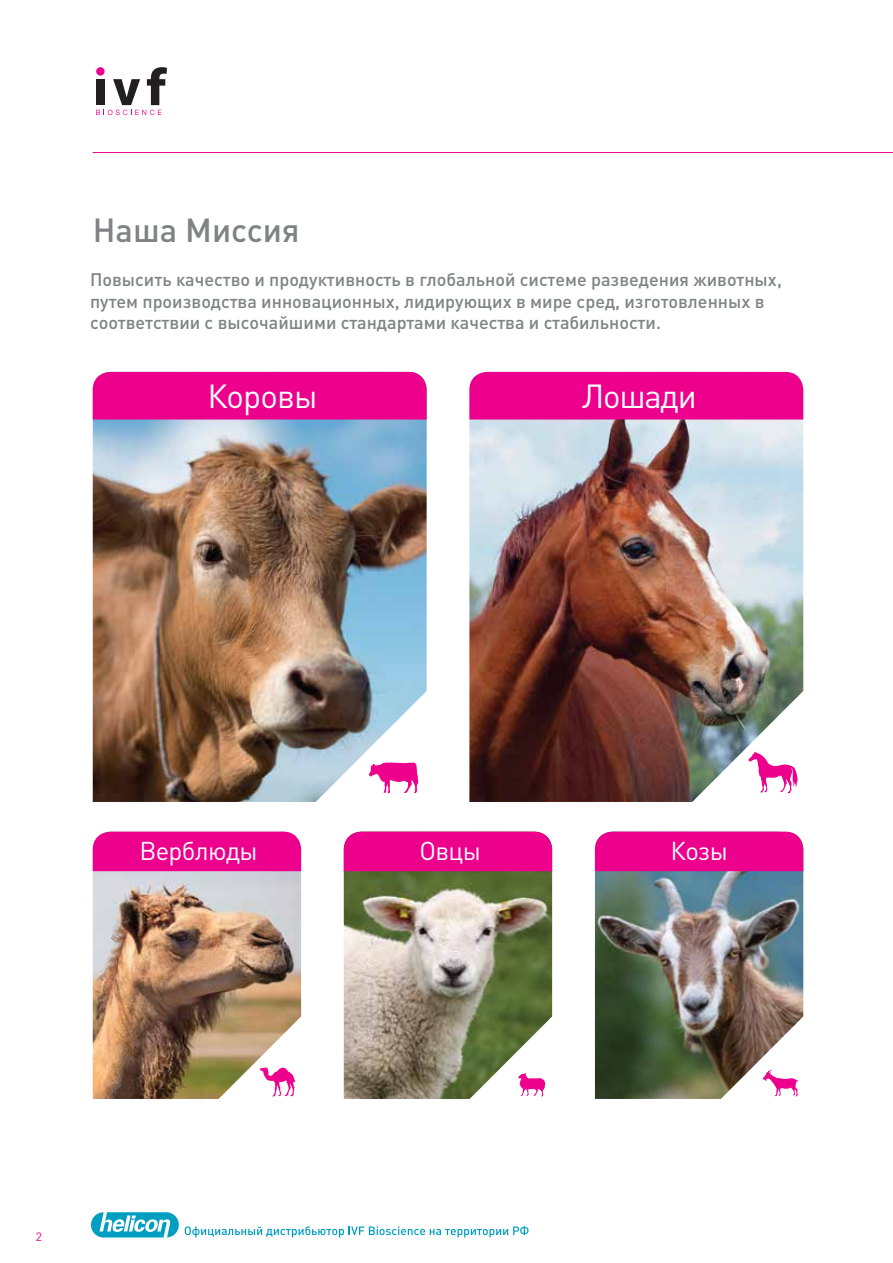
<style>
.page{position:relative;width:893px;height:1263px;background:#fff}
.page>*{position:absolute;margin:0;border:0;box-sizing:border-box;transform-origin:0 0}
.t1{font:33px "DIN Pro";letter-spacing:-.03em;color:#fff}
.t2{font:500 33px "DIN Pro";color:#808285}
.t3{font:25.5px "DIN Pro";letter-spacing:-.025em;color:#fff}
.t4{font:500 18px/21.6px "DIN Pro";color:#808285}
.t5{font:12px "DIN Pro";color:#ec008c}
</style>
<div class="page">
<img style="left:469px;top:419px;width:334px;height:383px">
<img style="left:93px;top:419px;width:334px;height:383px">
<img style="left:93px;top:871px;width:208px;height:228px">
<img style="left:595px;top:871px;width:208px;height:228px">
<hr style="left:93px;top:152px;width:800px;height:1px;background:#ec008c">
<img style="left:344px;top:871px;width:208px;height:228px">
<svg style="left:310px;top:686px;width:117px;height:116px"></svg>
<img style="left:687px;top:686px;width:117px;height:116px">
<svg style="left:213px;top:1014px;width:89px;height:85px"></svg>
<svg style="left:464px;top:1014px;width:89px;height:85px"></svg>
<svg style="left:716px;top:1014px;width:88px;height:85px"></svg>
<div style="left:93px;top:372px;width:334px;height:47px;background:#ec008c"></div>
<div style="left:469px;top:372px;width:334px;height:47px;background:#ec008c"></div>
<div style="left:93px;top:832px;width:208px;height:39px;background:#ec008c"></div>
<div style="left:344px;top:832px;width:208px;height:39px;background:#ec008c"></div>
<div style="left:595px;top:832px;width:208px;height:39px;background:#ec008c"></div>
<svg style="left:96px;top:67px;width:71px;height:48px"></svg>
<svg style="left:91px;top:1212px;width:88px;height:25px"></svg>
<svg style="left:185px;top:1226px;width:344px;height:11px"></svg>
<h1 class="t2" style="left:93px;top:208px;width:208px">Наша Миссия</h1>
<p class="t4" style="left:90px;top:268px;width:693px">Повысить качество и продуктивность в глобальной системе разведения животных, путем производства инновационных, лидирующих в мире сред, изготовленных в соответствии с высочайшими стандартами качества и стабильности.</p>
<h1 class="t1" style="left:207px;top:373px;width:112px">Коровы</h1>
<h1 class="t1" style="left:582px;top:373px;width:116px">Лошади</h1>
<h2 class="t3" style="left:139px;top:833px;width:120px">Верблюды</h2>
<h2 class="t3" style="left:420px;top:833px;width:63px">Овцы</h2>
<h2 class="t3" style="left:670px;top:833px;width:59px">Козы</h2>
<p class="t5" style="left:36px;top:1228px;width:8px">2</p>
</div>
